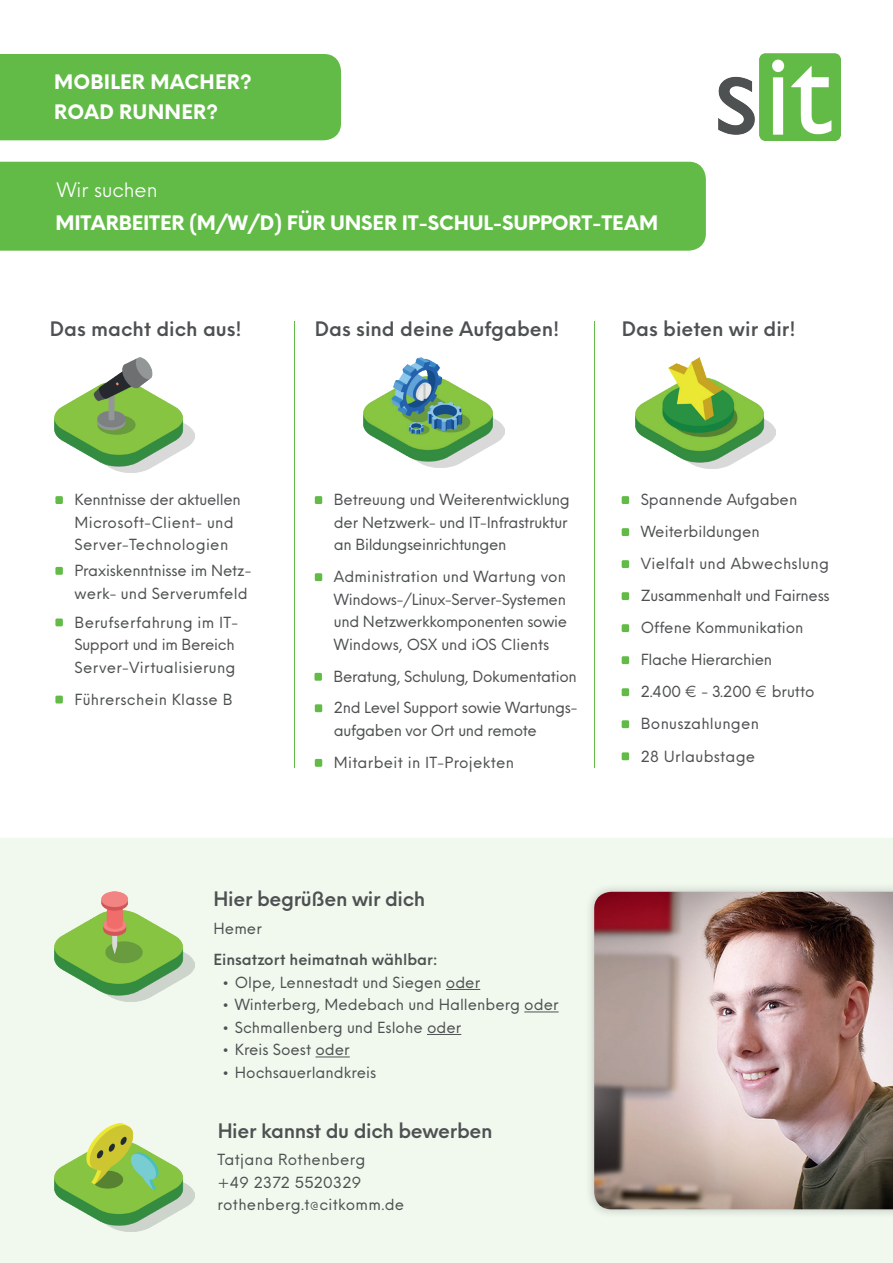
<style>
.page{position:relative;width:893px;height:1263px;background:#fff}
.page>*{position:absolute;margin:0;border:0;box-sizing:border-box;transform-origin:0 0}
.t1{font:600 19.5px "Neue Einstellung";letter-spacing:-.015em;color:#4e5152}
.t2{font:800 19.5px "Neue Einstellung";letter-spacing:-.01em;color:#fff}
.t3{font:800 19.5px/30px "Neue Einstellung";letter-spacing:.01em;color:#fff}
.t4{font:19.5px "Neue Einstellung";color:#fff}
.t5{font:15px/22.5px "Neue Einstellung";color:#4e5152}
.t6{font:15px/22.5px "Neue Einstellung";letter-spacing:.02em;color:#4e5152}
.t7{font:15px/31.5px "Neue Einstellung";letter-spacing:-.02em;color:#4e5152}
.t8{font:600 15px "Neue Einstellung";color:#4e5152}
</style>
<div class="page">
<div style="left:0;top:162px;width:706px;height:89px;background:#62bb47"></div>
<div style="left:0;top:838px;width:893px;height:425px;background:#f1f9ef"></div>
<div style="left:0;top:54px;width:341px;height:86px;background:#62bb47"></div>
<img style="left:718px;top:54px;width:122px;height:86px">
<img style="left:54px;top:358px;width:140px;height:114px">
<img style="left:636px;top:358px;width:140px;height:111px">
<img style="left:54px;top:1123px;width:140px;height:108px">
<img style="left:54px;top:892px;width:140px;height:109px">
<img style="left:364px;top:358px;width:140px;height:110px">
<hr style="left:446px;top:989px;width:34px;height:1px;background:#4e5152">
<hr style="left:524px;top:1011px;width:35px;height:1px;background:#4e5152">
<hr style="left:427px;top:1034px;width:34px;height:1px;background:#4e5152">
<hr style="left:315px;top:1056px;width:35px;height:1px;background:#4e5152">
<div style="left:55px;top:496px;width:8px;height:8px;background:#62bb47;border-radius:2px"></div>
<div style="left:315px;top:496px;width:7px;height:8px;background:#62bb47;border-radius:2px"></div>
<div style="left:315px;top:573px;width:7px;height:8px;background:#62bb47;border-radius:2px"></div>
<div style="left:55px;top:567px;width:8px;height:8px;background:#62bb47;border-radius:2px"></div>
<div style="left:314px;top:673px;width:8px;height:8px;background:#62bb47;border-radius:2px"></div>
<div style="left:315px;top:704px;width:7px;height:8px;background:#62bb47;border-radius:2px"></div>
<div style="left:315px;top:759px;width:7px;height:8px;background:#62bb47;border-radius:2px"></div>
<div style="left:55px;top:618px;width:8px;height:8px;background:#62bb47;border-radius:2px"></div>
<div style="left:55px;top:696px;width:8px;height:7px;background:#62bb47;border-radius:2px"></div>
<hr style="left:294px;top:321px;width:1px;height:447px;background:#62bb47">
<hr style="left:594px;top:321px;width:1px;height:447px;background:#62bb47">
<div style="left:585px;top:883px;width:308px;height:336px;background:#231f20;opacity:.25"></div>
<img style="left:594px;top:892px;width:299px;height:317px">
<div style="left:622px;top:496px;width:7px;height:8px;background:#62bb47;border-radius:2px"></div>
<div style="left:622px;top:592px;width:7px;height:8px;background:#62bb47;border-radius:2px"></div>
<div style="left:622px;top:688px;width:7px;height:8px;background:#62bb47;border-radius:2px"></div>
<div style="left:622px;top:528px;width:7px;height:8px;background:#62bb47;border-radius:2px"></div>
<div style="left:622px;top:624px;width:7px;height:8px;background:#62bb47;border-radius:2px"></div>
<div style="left:622px;top:720px;width:7px;height:8px;background:#62bb47;border-radius:2px"></div>
<div style="left:622px;top:560px;width:7px;height:8px;background:#62bb47;border-radius:2px"></div>
<div style="left:622px;top:656px;width:7px;height:8px;background:#62bb47;border-radius:2px"></div>
<div style="left:622px;top:752px;width:7px;height:8px;background:#62bb47;border-radius:2px"></div>
<h1 class="t3" style="left:54px;top:65px;width:199px">MOBILER MACHER?<br>ROAD RUNNER?</h1>
<h1 class="t4" style="left:57px;top:173px;width:102px">Wir suchen</h1>
<h1 class="t2" style="left:56px;top:205px;width:604px">MITARBEITER (M/W/D) FÜR UNSER IT-SCHUL-SUPPORT-TEAM</h1>
<h1 class="t1" style="left:50px;top:311px;width:193px">Das macht dich aus!</h1>
<h1 class="t1" style="left:622px;top:311px;width:176px">Das bieten wir dir!</h1>
<h1 class="t1" style="left:315px;top:311px;width:246px">Das sind deine Aufgaben!</h1>
<p class="t6" style="left:75px;top:487px;width:168px">Kenntnisse der aktuellen<br>Microsoft-Client- und<br>Server-Technologien</p>
<p class="t5" style="left:334px;top:487px;width:237px">Betreuung und Weiterentwicklung der Netzwerk- und IT-Infrastruktur an Bildungseinrichtungen</p>
<p class="t5" style="left:334px;top:564px;width:235px;text-align:justify">Administration und Wartung von Windows-/Linux-Server-Systemen und Netzwerkkomponenten sowie Windows, OSX und iOS Clients</p>
<p class="t5" style="left:75px;top:558px;width:178px">Praxiskenntnisse im Netz&shy;werk- und Serverumfeld</p>
<p class="t6" style="left:75px;top:609px;width:165px">Berufserfahrung im IT-<br>Support und im Bereich<br>Server-Virtualisierung</p>
<p class="t6" style="left:75px;top:686px;width:160px">Führerschein Klasse B</p>
<p class="t7" style="left:334px;top:659px;width:245px">Beratung, Schulung, Dokumentation<br>2nd Level Support sowie Wartungs-</p>
<p class="t5" style="left:334px;top:713px;width:204px;line-height:32.1px">aufgaben vor Ort und remote<br>Mitarbeit in IT-Projekten</p>
<h1 class="t1" style="left:214px;top:882px;width:213px">Hier begrüßen wir dich</h1>
<p class="t5" style="left:214px;top:916px;width:50px">Hemer</p>
<p class="t8" style="left:214px;top:946px;width:226px">Einsatzort heimatnah wählbar:</p>
<p class="t5" style="left:222px;top:970px;width:260px">• Olpe, Lennestadt und Siegen oder</p>
<p class="t5" style="left:222px;top:992px;width:338px">• Winterberg, Medebach und Hallenberg oder</p>
<p class="t5" style="left:222px;top:1015px;width:241px">• Schmallenberg und Eslohe oder</p>
<p class="t5" style="left:222px;top:1037px;width:129px">• Kreis Soest oder</p>
<p class="t5" style="left:222px;top:1060px;width:156px">• Hochsauerlandkreis</p>
<h1 class="t1" style="left:218px;top:1113px;width:276px">Hier kannst du dich bewerben</h1>
<p class="t6" style="left:218px;top:1147px;width:188px">Tatjana Rothenberg<br>+49 2372 5520329 rothenberg.t@citkomm.de</p>
<p class="t5" style="left:641px;top:487px;width:158px">Spannende Aufgaben</p>
<p class="t5" style="left:641px;top:519px;width:121px">Weiterbildungen</p>
<p class="t6" style="left:641px;top:551px;width:190px">Vielfalt und Abwechslung</p>
<p class="t7" style="left:641px;top:578px;width:190px">Zusammenhalt und Fairness</p>
<p class="t5" style="left:641px;top:615px;width:164px">Offene Kommunikation</p>
<p class="t7" style="left:641px;top:642px;width:133px">Flache Hierarchien</p>
<p class="t5" style="left:641px;top:679px;width:175px">2.400 € - 3.200 € brutto</p>
<p class="t6" style="left:641px;top:711px;width:120px">Bonuszahlungen</p>
<p class="t6" style="left:641px;top:743px;width:116px">28 Urlaubstage</p>
</div>
